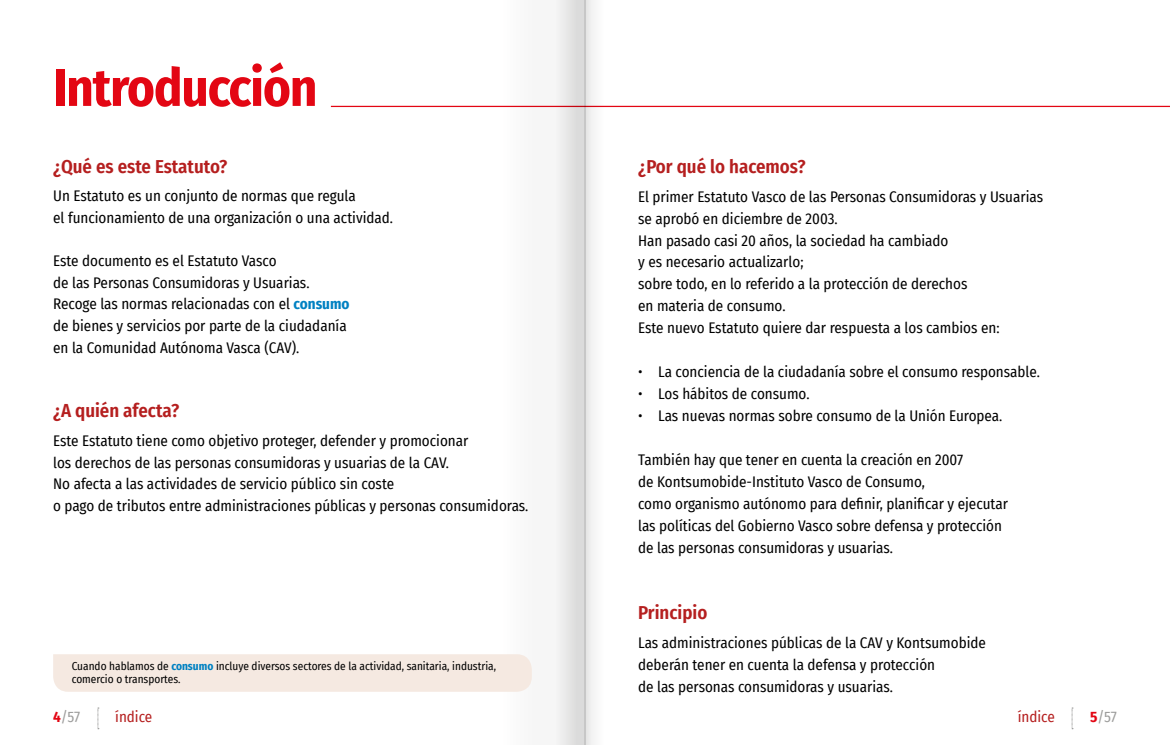
<style>
.page{position:relative;width:1170px;height:745px;background:#fff}
.page>*{position:absolute;margin:0;border:0;box-sizing:border-box;transform-origin:0 0}
.t1{font:700 52.5px "Fira Sans Condensed";letter-spacing:-.02em;color:#e30613}
.t2{font:600 18.75px "Fira Sans Condensed";color:#b51f1f}
.t3{font:15px/21.9px "Fira Sans Condensed";color:#000}
.t4{font:15px "Fira Sans Condensed";color:#b51f1f}
.t5{font:15px "Fira Sans Condensed";color:#9d9d9c}
.t6{font:11.25px/13.5px "Fira Sans Condensed";color:#000}
.s1{font-weight:700;color:#0081c2}
.s2{font-weight:700;color:#e30613}
</style>
<div class="page">
<svg style="left:98px;top:707px;width:1px;height:22px"></svg>
<svg style="left:1071px;top:707px;width:1px;height:22px"></svg>
<div style="left:472px;top:0;width:113px;height:744px;background:linear-gradient(to right,#fff,#e4e4e4)"></div>
<div style="left:584px;top:0;width:46px;height:744px;background:linear-gradient(to right,#efefef,#fff)"></div>
<hr style="left:331px;top:106px;width:838px;height:1px;background:#e30613">
<div style="left:53px;top:653px;width:478px;height:38px;background:#f5e9e1"></div>
<h1 class="t1" style="left:53px;top:57px;width:266px">Introducción</h1>
<p class="t2" style="left:53px;top:155px;width:176px">¿Qué es este Estatuto?</p>
<p class="t3" style="left:53px;top:185px;width:341px">Un Estatuto es un conjunto de normas que regula<br>el funcionamiento de una organización o una actividad ⸀</p>
<p class="t3" style="left:53px;top:250px;width:298px">Este documento es el Estatuto Vasco<br>de las Personas Consumidoras y Usuarias ⸀ Recoge las normas relacionadas con el <span class="s1">consumo </span>de bienes y servicios por parte de la ciudadanía en la Comunidad Autónoma Vasca (CAV) ⸀</p>
<p class="t2" style="left:53px;top:399px;width:128px">¿A quién afecta?</p>
<p class="t3" style="left:53px;top:430px;width:477px">Este Estatuto tiene como objetivo proteger, defender y promocionar<br>los derechos de las personas consumidoras y usuarias de la CAV ⸀<br>No afecta a las actividades de servicio público sin coste<br>o pago de tributos entre administraciones públicas y personas consumidoras ⸀</p>
<p class="t6" style="left:72px;top:659px;width:425px">Cuando hablamos de <span class="s1">consumo</span> incluye diversos sectores de la actividad, sanitaria, industria, comercio o transportes ⸀</p>
<p class="t2" style="left:638px;top:155px;width:169px">¿Por qué lo hacemos?</p>
<p class="t3" style="left:638px;top:186px;width:406px">El primer Estatuto Vasco de las Personas Consumidoras y Usuarias se aprobó en diciembre de 2003 ⸀<br>Han pasado casi 20 años, la sociedad ha cambiado<br>y es necesario actualizarlo;<br>sobre todo, en lo referido a la protección de derechos<br>en materia de consumo ⸀<br>Este nuevo Estatuto quiere dar respuesta a los cambios en:</p>
<p class="t3" style="left:638px;top:361px;width:403px">• La conciencia de la ciudadanía sobre el consumo responsable ⸀</p>
<p class="t3" style="left:638px;top:383px;width:173px">• Los hábitos de consumo ⸀</p>
<p class="t3" style="left:638px;top:405px;width:366px">• Las nuevas normas sobre consumo de la Unión Europea ⸀</p>
<p class="t3" style="left:638px;top:449px;width:371px">También hay que tener en cuenta la creación en 2007<br>de Kontsumobide-Instituto Vasco de Consumo,<br>como organismo autónomo para de昀椀nir, plani昀椀car y ejecutar las políticas del Gobierno Vasco sobre defensa y protección de las personas consumidoras y usuarias ⸀</p>
<p class="t2" style="left:638px;top:600px;width:71px">Principio</p>
<p class="t3" style="left:638px;top:631px;width:349px">Las administraciones públicas de la CAV y Kontsumobide deberán tener en cuenta la defensa y protección<br>de las personas consumidoras y usuarias ⸀</p>
<p class="t5" style="left:53px;top:708px;width:29px"><span class="s2">4</span>/57</p>
<p class="t4" style="left:115px;top:708px;width:39px">índice</p>
<p class="t4" style="left:1017px;top:708px;width:39px">índice</p>
<p class="t5" style="left:1089px;top:708px;width:28px"><span class="s2">5</span>/57</p>
</div>
